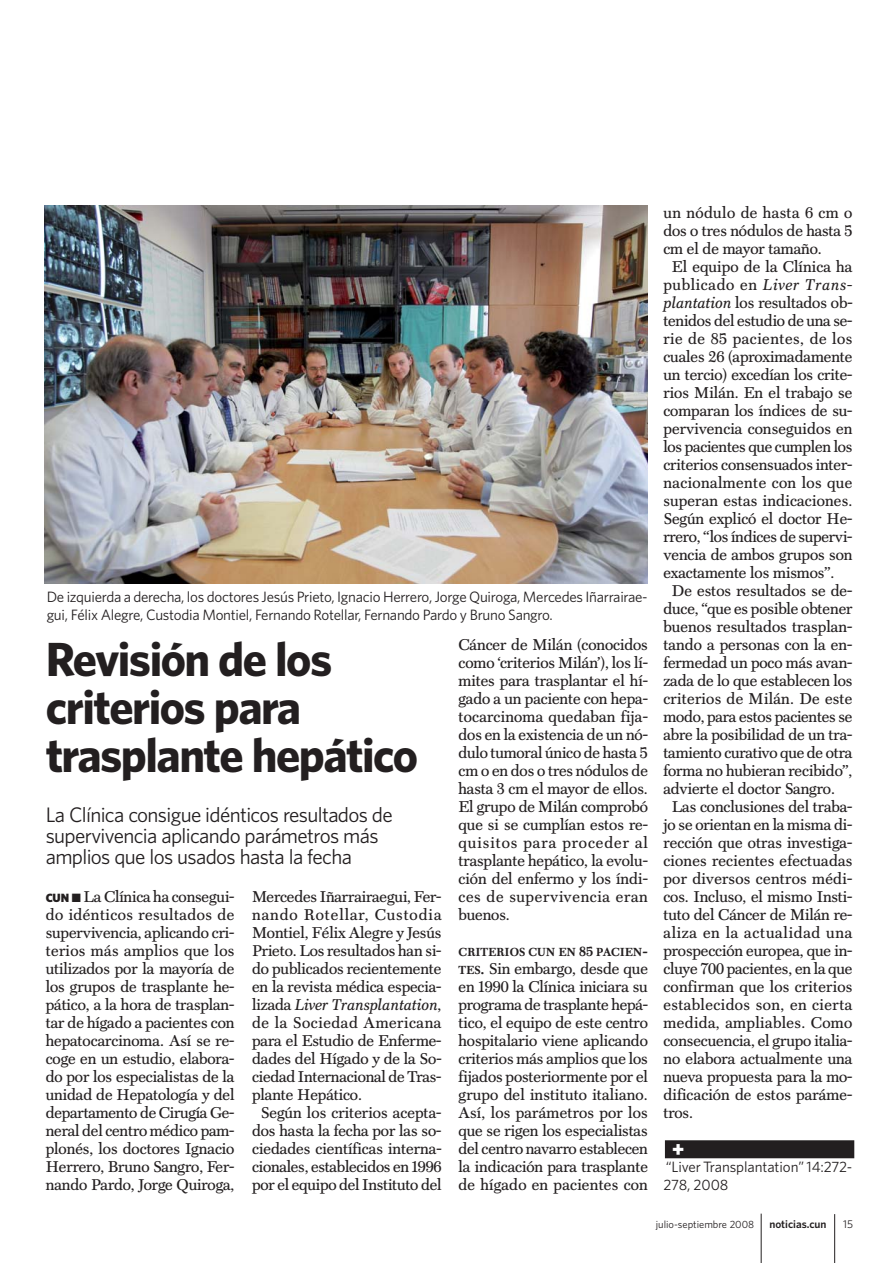
<style>
.page{position:relative;width:895px;height:1263px;background:#fff}
.page>*{position:absolute;margin:0;border:0;box-sizing:border-box;transform-origin:0 0}
.t1{font:700 48px/48px "Whitney";letter-spacing:-.03em;color:#231f20}
.t2{font:900 22.5px "Whitney";color:#fff}
.t3{font:21px/21px "Whitney";letter-spacing:-.03em;color:#231f20}
.t4{font:15.75px/18px "Scotch FB Text";letter-spacing:-.005em;color:#231f20;text-align:justify}
.t5{font:15.75px "Scotch FB Text";letter-spacing:.015em;color:#231f20}
.t6{font:15.75px "Scotch FB Text";letter-spacing:.025em;color:#231f20}
.t7{font:15.75px "Scotch FB Text";letter-spacing:.03em;color:#231f20}
.t8{font:15.75px "Scotch FB Text";letter-spacing:.045em;color:#231f20}
.t9{font:italic 15.75px "Scotch FB Text";letter-spacing:-.005em;color:#231f20}
.t10{font:15.75px "Scotch FB Text";letter-spacing:.02em;color:#231f20}
.t11{font:15.75px "Scotch FB Text";letter-spacing:.06em;color:#231f20}
.t12{font:15.75px "Scotch FB Text";letter-spacing:.035em;color:#231f20}
.t13{font:15px/18px "Whitney";letter-spacing:-.02em;color:#231f20}
.t14{font:700 11.85px "Scotch FB Text";letter-spacing:-.005em;color:#231f20}
.t15{font:600 11.25px "Whitney";color:#231f20}
.t16{font:11.25px "Whitney";color:#231f20}
.t17{font:10.5px "Whitney";color:#231f20}
.s1{font-family:"Whitney";font-weight:900;font-size:12px}
.s2{font-style:normal}
.s3{font-size:13.5px}
.s4{font-size:15.75px}
.s5{font-weight:700;font-size:11.85px}
.s6{font-weight:700}
.s7{font-style:italic}
</style>
<div class="page">
<hr style="left:834px;top:1214px;width:1px;height:49px;background:#231f20">
<hr style="left:760px;top:1214px;width:1px;height:49px;background:#231f20">
<div style="left:664px;top:1140px;width:190px;height:18px;background:#231f20"></div>
<img style="left:44px;top:206px;width:603px;height:377px">
<p class="t13" style="left:47px;top:589px;width:602px">De izquierda a derecha, los doctores Jesús Prieto, Ignacio Herrero, Jorge Quiroga, Mercedes Iñarrairae&shy;gui, Félix Alegre, Custodia Montiel, Fernando Rotellar, Fernando Pardo y Bruno Sangro.</p>
<h1 class="t1" style="left:46px;top:639px;width:374px">Revisión de los criterios para trasplante hepático</h1>
<h3 class="t3" style="left:46px;top:806px;width:348px">La Clínica consigue idénticos resultados de supervivencia aplicando parámetros más amplios que los usados hasta la fecha</h3>
<p class="t4" style="left:46px;top:888px;width:190px"><span class="s1">CUN</span> ■ La Clínica ha consegui&shy;do idénticos resultados de supervivencia, aplicando cri&shy;terios más amplios que los utilizados por la mayoría de los grupos de trasplante he&shy;pático, a la hora de trasplan&shy;tar de hígado a pacientes con hepatocarcinoma. Así se re&shy;coge en un estudio, elabora&shy;do por los especialistas de la unidad de Hepatología y del departamento de Cirugía Ge&shy;neral del centro médico pam&shy;plonés, los doctores Ignacio Herrero, Bruno Sangro, Fer&shy;nando Pardo, Jorge Quiroga,</p>
<p class="t4" style="left:252px;top:888px;width:191px">Mercedes Iñarrairaegui, Fer-</p>
<p class="t11" style="left:252px;top:908px;width:191px">nando Rotellar, Custodia</p>
<p class="t4" style="left:252px;top:924px;width:191px">Montiel, Félix Alegre y Jesús</p>
<p class="t4" style="left:252px;top:942px;width:191px">Prieto. Los resultados han si-</p>
<p class="t4" style="left:252px;top:960px;width:191px">do publicados recientemente</p>
<p class="t4" style="left:252px;top:978px;width:191px">en la revista médica especia-</p>
<p class="t9" style="left:252px;top:998px;width:191px"><span class="s2">lizada</span> Liver Transplantation<span class="s2">,</span></p>
<p class="t12" style="left:252px;top:1016px;width:191px">de la Sociedad Americana</p>
<p class="t4" style="left:252px;top:1032px;width:191px">para el Estudio de Enferme-</p>
<p class="t4" style="left:252px;top:1050px;width:191px">dades del Hígado y de la So-</p>
<p class="t4" style="left:252px;top:1068px;width:191px">ciedad Internacional de Tras-</p>
<p class="t4" style="left:252px;top:1086px;width:111px">plante Hepático.</p>
<p class="t4" style="left:260px;top:1104px;width:182px">Según los criterios acepta-</p>
<p class="t4" style="left:252px;top:1122px;width:191px">dos hasta la fecha por las so-</p>
<p class="t4" style="left:252px;top:1140px;width:191px">ciedades científicas interna-</p>
<p class="t4" style="left:252px;top:1158px;width:191px">cionales, establecidos en 1996</p>
<p class="t4" style="left:252px;top:1176px;width:191px">por el equipo del Instituto del</p>
<p class="t4" style="left:458px;top:636px;width:191px">Cáncer de Milán (conocidos como ‘criterios Milán’), los lí&shy;mites para trasplantar el hí&shy;gado a un paciente con hepa&shy;tocarcinoma quedaban fija&shy;dos en la existencia de un nó&shy;dulo tumoral único de hasta 5 cm o en dos o tres nódulos de hasta 3 cm el mayor de ellos.<br>El grupo de Milán comprobó que si se cumplían estos re&shy;quisitos para proceder al trasplante hepático, la evolu&shy;ción del enfermo y los índi&shy;ces de supervivencia eran buenos.</p>
<p class="t14" style="left:458px;top:946px;width:191px">CRITERIOS CUN EN <span class="s3">85</span> PACIEN<span class="s4">-</span></p>
<p class="t4" style="left:458px;top:960px;width:191px"><span class="s5">TES</span><span class="s6">.</span> Sin embargo, desde que en 1990 la Clínica iniciara su programa de trasplante hepá&shy;tico, el equipo de este centro hospitalario viene aplicando criterios más amplios que los fijados posteriormente por el grupo del instituto italiano.<br>Así, los parámetros por los que se rigen los especialistas del centro navarro establecen la indicación para trasplante de hígado en pacientes con</p>
<p class="t6" style="left:663px;top:206px;width:190px">un nódulo de hasta 6 cm o</p>
<p class="t4" style="left:663px;top:222px;width:190px">dos o tres nódulos de hasta 5</p>
<p class="t4" style="left:663px;top:240px;width:160px">cm el de mayor tamaño.</p>
<p class="t4" style="left:671px;top:258px;width:182px">El equipo de la Clínica ha</p>
<p class="t8" style="left:663px;top:278px;width:190px">publicado en <span class="s7">Liver Trans-</span></p>
<p class="t4" style="left:663px;top:294px;width:190px"><span class="s7">plantation</span> los resultados ob-</p>
<p class="t4" style="left:663px;top:312px;width:190px">tenidos del estudio de una se-</p>
<p class="t7" style="left:663px;top:332px;width:190px">rie de 85 pacientes, de los</p>
<p class="t4" style="left:663px;top:348px;width:190px">cuales 26 (aproximadamente</p>
<p class="t4" style="left:663px;top:366px;width:190px">un tercio) excedían los crite-</p>
<p class="t4" style="left:663px;top:384px;width:190px">rios Milán. En el trabajo se</p>
<p class="t4" style="left:663px;top:402px;width:190px">comparan los índices de su-</p>
<p class="t4" style="left:663px;top:420px;width:190px">pervivencia conseguidos en</p>
<p class="t4" style="left:663px;top:438px;width:190px">los pacientes que cumplen los</p>
<p class="t4" style="left:663px;top:456px;width:190px">criterios consensuados inter-</p>
<p class="t6" style="left:663px;top:476px;width:190px">nacionalmente con los que</p>
<p class="t4" style="left:663px;top:492px;width:190px">superan estas indicaciones.</p>
<p class="t4" style="left:663px;top:510px;width:190px">Según explicó el doctor He-</p>
<p class="t4" style="left:663px;top:528px;width:190px">rrero, “los índices de supervi-</p>
<p class="t4" style="left:663px;top:546px;width:190px">vencia de ambos grupos son</p>
<p class="t4" style="left:663px;top:564px;width:172px">exactamente los mismos”.</p>
<p class="t4" style="left:671px;top:582px;width:182px">De estos resultados se de-</p>
<p class="t4" style="left:663px;top:600px;width:190px">duce, “que es posible obtener</p>
<p class="t4" style="left:663px;top:618px;width:190px">buenos resultados trasplan-</p>
<p class="t4" style="left:663px;top:636px;width:190px">tando a personas con la en-</p>
<p class="t4" style="left:663px;top:654px;width:190px">fermedad un poco más avan-</p>
<p class="t4" style="left:663px;top:672px;width:190px">zada de lo que establecen los</p>
<p class="t5" style="left:663px;top:692px;width:190px">criterios de Milán. De este</p>
<p class="t4" style="left:663px;top:708px;width:190px">modo, para estos pacientes se</p>
<p class="t4" style="left:663px;top:726px;width:190px">abre la posibilidad de un tra-</p>
<p class="t4" style="left:663px;top:744px;width:190px">tamiento curativo que de otra</p>
<p class="t4" style="left:663px;top:762px;width:190px">forma no hubieran recibido”,</p>
<p class="t4" style="left:663px;top:780px;width:173px">advierte el doctor Sangro.</p>
<p class="t4" style="left:671px;top:798px;width:182px">Las conclusiones del traba-</p>
<p class="t4" style="left:663px;top:816px;width:190px">jo se orientan en la misma di-</p>
<p class="t4" style="left:663px;top:834px;width:190px">rección que otras investiga-</p>
<p class="t5" style="left:663px;top:854px;width:190px">ciones recientes efectuadas</p>
<p class="t10" style="left:663px;top:872px;width:190px">por diversos centros médi-</p>
<p class="t4" style="left:663px;top:888px;width:190px">cos. Incluso, el mismo Insti-</p>
<p class="t4" style="left:663px;top:906px;width:190px">tuto del Cáncer de Milán re-</p>
<p class="t8" style="left:663px;top:926px;width:190px">aliza en la actualidad una</p>
<p class="t4" style="left:663px;top:942px;width:190px">prospección europea, que in-</p>
<p class="t4" style="left:663px;top:960px;width:190px">cluye 700 pacientes, en la que</p>
<p class="t5" style="left:663px;top:980px;width:190px">confirman que los criterios</p>
<p class="t7" style="left:663px;top:998px;width:190px">establecidos son, en cierta</p>
<p class="t6" style="left:663px;top:1016px;width:190px">medida, ampliables. Como</p>
<p class="t4" style="left:663px;top:1032px;width:190px">consecuencia, el grupo italia-</p>
<p class="t4" style="left:663px;top:1050px;width:190px">no elabora actualmente una</p>
<p class="t4" style="left:663px;top:1068px;width:190px">nueva propuesta para la mo-</p>
<p class="t4" style="left:663px;top:1086px;width:190px">dificación de estos paráme-</p>
<p class="t4" style="left:663px;top:1104px;width:31px">tros.</p>
<h2 class="t2" style="left:671px;top:1141px;width:14px">+</h2>
<p class="t13" style="left:663px;top:1159px;width:190px">“Liver Transplantation” 14:272-<br>278, 2008</p>
<p class="t17" style="left:655px;top:1220px;width:100px">julio-septiembre 2008</p>
<p class="t15" style="left:769px;top:1219px;width:59px">noticias.cun</p>
<p class="t16" style="left:842px;top:1219px;width:12px">15</p>
</div>
